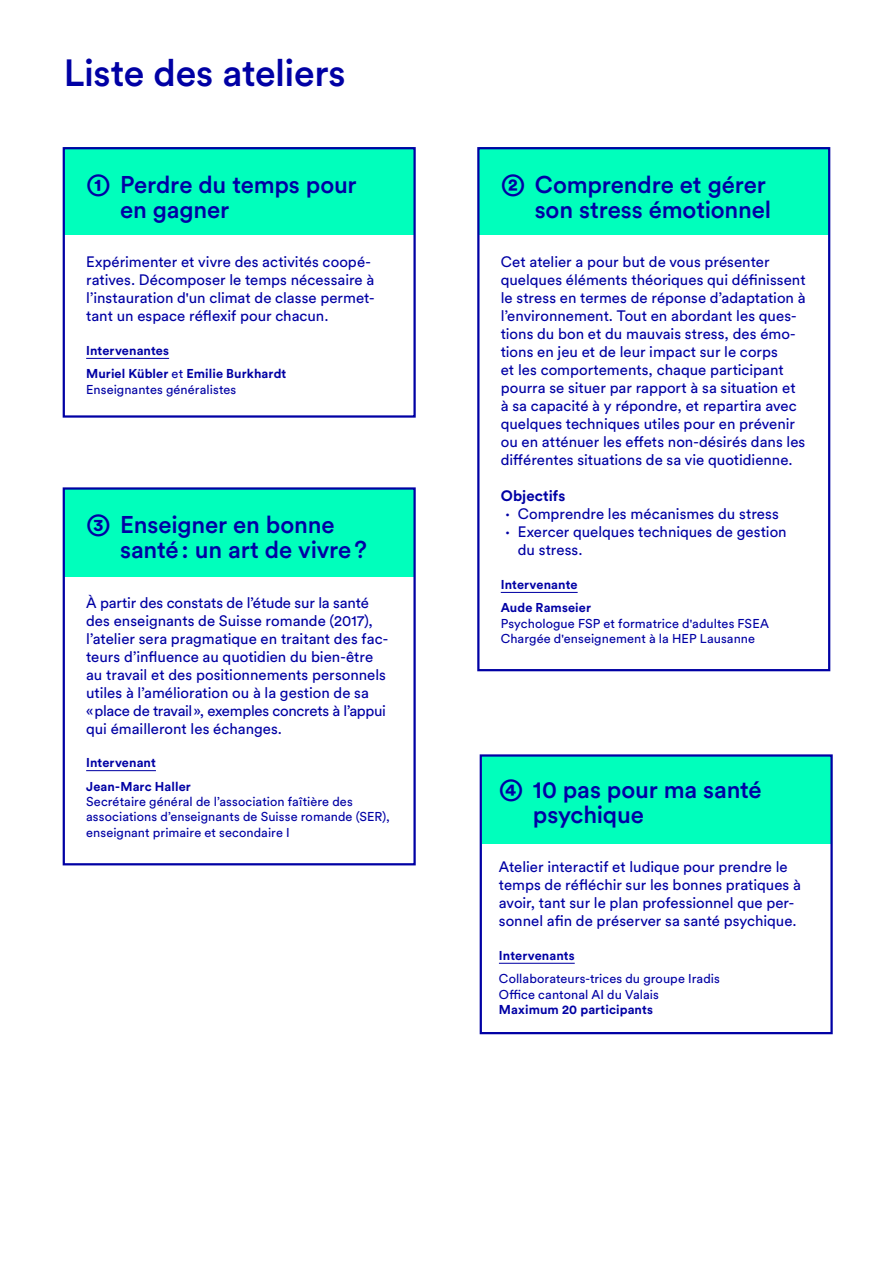
<style>
.page{position:relative;width:893px;height:1263px;background:#fff}
.page>*{position:absolute;margin:0;border:0;box-sizing:border-box;transform-origin:0 0}
.t1{font:500 37.5px "Circular Std";letter-spacing:-.01em;color:#0000a4}
.t2{font:500 24px/25.2px "Circular Std";letter-spacing:-.005em;color:#0000a4}
.t3{font:15px/18px "Circular Std";color:#0000a4}
.t4{font:700 15px "Circular Std";letter-spacing:.005em;color:#0000a4}
.t5{font:12.75px/15.3px "Circular Std";letter-spacing:.005em;color:#0000a4}
.t6{font:700 12.75px/23.9px "Circular Std";letter-spacing:.01em;color:#0000a4}
.s1{font-size:30px}
.s2{font-weight:400}
.s3{font-family:"Lyon Text"}
</style>
<div class="page">
<div style="left:64px;top:147px;width:350px;height:88px;background:#00ffbc"></div>
<div style="left:64px;top:489px;width:350px;height:88px;background:#00ffbc"></div>
<div style="left:482px;top:756px;width:350px;height:88px;background:#00ffbc"></div>
<div style="left:480px;top:147px;width:349px;height:88px;background:#00ffbc"></div>
<hr style="left:86px;top:358px;width:83px;height:1px;background:#0000a4">
<div style="left:63px;top:147px;width:353px;height:271px;border:2px solid #0000a4"></div>
<hr style="left:501px;top:592px;width:77px;height:1px;background:#0000a4">
<div style="left:477px;top:147px;width:353px;height:524px;border:2px solid #0000a4"></div>
<hr style="left:86px;top:770px;width:70px;height:1px;background:#0000a4">
<div style="left:63px;top:487px;width:353px;height:378px;border:2px solid #0000a4"></div>
<hr style="left:499px;top:963px;width:76px;height:1px;background:#0000a4">
<div style="left:480px;top:754px;width:353px;height:280px;border:2px solid #0000a4"></div>
<h1 class="t1" style="left:64px;top:49px;width:283px">Liste des ateliers</h1>
<h2 class="t2" style="left:120px;top:171px;width:238px;text-indent:-34px"><span class="s1">➀</span> Perdre du temps pour en gagner</h2>
<p class="t3" style="left:86px;top:253px;width:290px">Expérimenter et vivre des activités coopé&shy;ratives. Décomposer le temps nécessaire à l’instauration d'un climat de classe permet&shy;tant un espace réflexif pour chacun.</p>
<p class="t6" style="left:86px;top:338px;width:202px">Intervenantes<br>Muriel Kübler <span class="s2">et</span> Emilie Burkhardt</p>
<p class="t5" style="left:86px;top:381px;width:152px">Enseignantes généralistes</p>
<h2 class="t2" style="left:120px;top:511px;width:248px;text-indent:-34px"><span class="s1">➂</span> Enseigner en bonne santé: un art de vivre?</h2>
<p class="t3" style="left:86px;top:593px;width:304px">À partir des constats de l’étude sur la santé des enseignants de Suisse romande (2017), l’atelier sera pragmatique en traitant des fac&shy;teurs d’influence au quotidien du bien-être au travail et des positionnements personnels utiles à l’amélioration ou à la gestion de sa «place de travail», exemples concrets à l’appui qui émailleront les échanges.</p>
<p class="t6" style="left:86px;top:750px;width:106px">Intervenant<br>Jean-Marc Haller</p>
<p class="t5" style="left:86px;top:794px;width:305px">Secrétaire général de l’association faîtière des associations d’enseignants de Suisse romande (SER), enseignant primaire et secondaire I</p>
<h2 class="t2" style="left:501px;top:171px;width:272px;text-align:right"><span class="s1">➁</span> Comprendre et gérer son stress émotionnel</h2>
<p class="t3" style="left:501px;top:253px;width:306px">Cet atelier a pour but de vous présenter quelques éléments théoriques qui définissent le stress en termes de réponse d’adaptation à l’environnement. Tout en abordant les ques&shy;tions du bon et du mauvais stress, des émo&shy;tions en jeu et de leur impact sur le corps<br>et les comportements, chaque participant pourra se situer par rapport à sa situation et à sa capacité à y répondre, et repartira avec quelques techniques utiles pour en prévenir ou en atténuer les effets non-désirés dans les différentes situations de sa vie quotidienne.</p>
<p class="t4" style="left:501px;top:486px;width:66px">Objectifs</p>
<p class="t3" style="left:505px;top:505px;width:275px"><span class="s3">•</span> Comprendre les mécanismes du stress</p>
<p class="t3" style="left:518px;top:523px;width:270px;text-indent:-13px"><span class="s3">•</span> Exercer quelques techniques de gestion du stress.</p>
<p class="t6" style="left:501px;top:572px;width:92px">Intervenante<br>Aude Ramseier</p>
<p class="t5" style="left:501px;top:615px;width:270px">Psychologue FSP et formatrice d'adultes FSEA<br>Chargée d'enseignement à la HEP Lausanne</p>
<h2 class="t2" style="left:533px;top:776px;width:230px;text-indent:-34px"><span class="s1">➃</span> 10 pas pour ma santé psychique</h2>
<p class="t3" style="left:499px;top:858px;width:304px">Atelier interactif et ludique pour prendre le temps de réfléchir sur les bonnes pratiques à avoir, tant sur le plan professionnel que per&shy;sonnel afin de préserver sa santé psychique.</p>
<p class="t6" style="left:499px;top:943px;width:77px">Intervenants</p>
<p class="t5" style="left:499px;top:971px;width:222px">Collaborateurs-trices du groupe Iradis<br>Office cantonal AI du Valais</p>
<p class="t6" style="left:499px;top:997px;width:156px">Maximum 20 participants</p>
</div>
